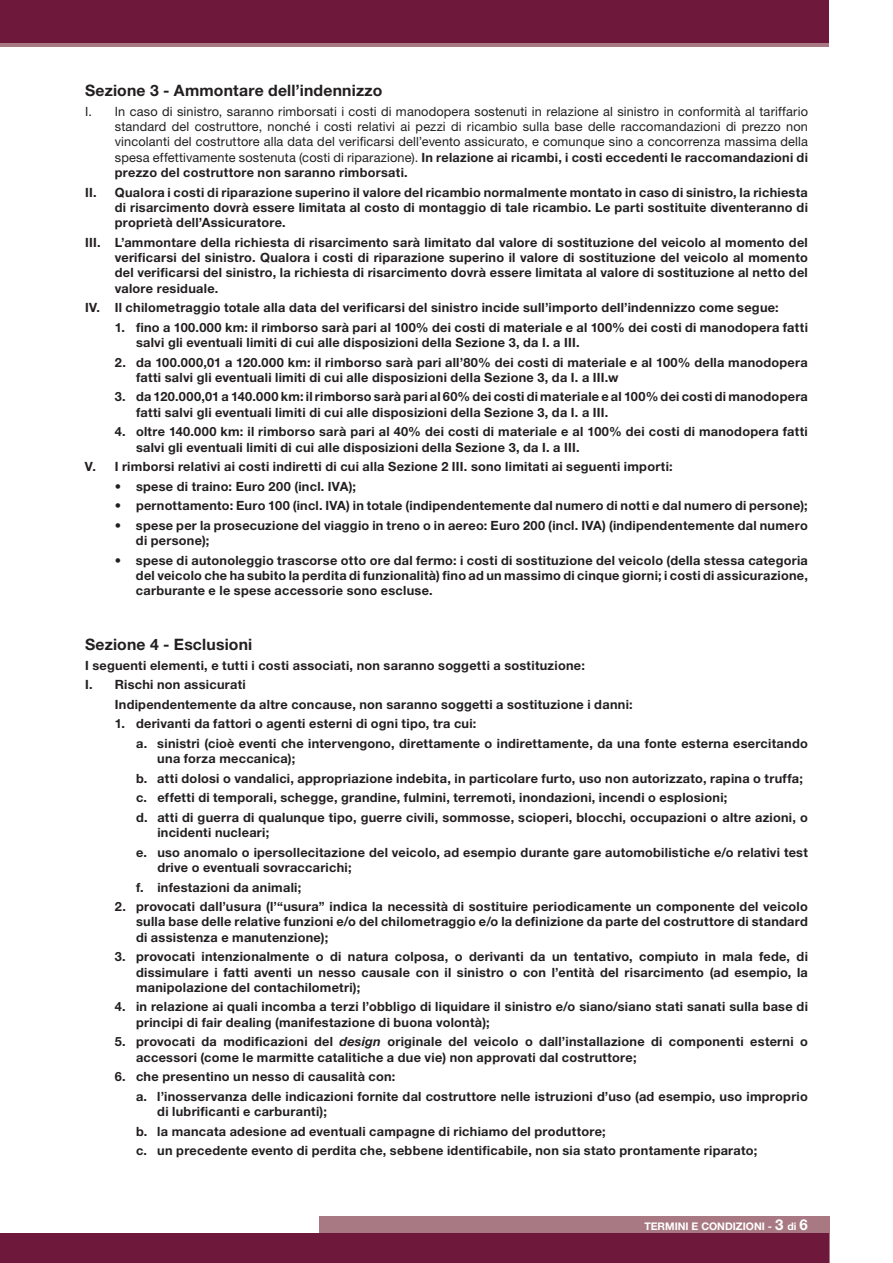
<style>
.page{position:relative;width:893px;height:1263px;background:#fff}
.page>*{position:absolute;margin:0;border:0;box-sizing:border-box;transform-origin:0 0}
.t1{font:700 15.75px "Helvetica Neue LT Std";letter-spacing:.015em;color:#231f20}
.t2{font:700 12.75px/15.3px "Helvetica Neue LT Std";letter-spacing:.02em;color:#231f20}
.t3{font:12.75px/15.3px "Helvetica Neue LT Std";letter-spacing:.01em;color:#231f20;text-align:justify}
.t4{font:700 10.5px "Helvetica Neue LT Std";color:#fff}
.s1{font-weight:700}
.s2{font-style:italic}
.s3{font-size:15px}
</style>
<div class="page">
<div style="left:0;top:0;width:829px;height:47px;background:#a87982"></div>
<div style="left:319px;top:1216px;width:510px;height:47px;background:#a87982"></div>
<div style="left:0;top:0;width:829px;height:43px;background:#6e193b"></div>
<div style="left:0;top:1233px;width:829px;height:30px;background:#6e193b"></div>
<p class="t1" style="left:85px;top:81px;width:299px">Sezione 3 - Ammontare dell’indennizzo</p>
<p class="t3" style="left:115px;top:103px;width:695px;text-indent:-30px">I. In caso di sinistro, saranno rimborsati i costi di manodopera sostenuti in relazione al sinistro in conformità al tariffario standard del costruttore, nonché i costi relativi ai pezzi di ricambio sulla base delle raccomandazioni di prezzo non vincolanti del costruttore alla data del verificarsi dell’evento assicurato, e comunque sino a concorrenza massima della spesa effettivamente sostenuta (costi di riparazione). <span class="s1">In relazione ai ricambi, i costi eccedenti le raccomandazioni di prezzo del costruttore non saranno rimborsati.</span></p>
<p class="t2" style="left:115px;top:184px;width:695px;text-align:justify;text-indent:-30px">II. Qualora i costi di riparazione superino il valore del ricambio normalmente montato in caso di sinistro, la richiesta di risarcimento dovrà essere limitata al costo di montaggio di tale ricambio. Le parti sostituite diventeranno di proprietà dell’Assicuratore.</p>
<p class="t2" style="left:115px;top:234px;width:695px;text-align:justify;text-indent:-30px">III. L’ammontare della richiesta di risarcimento sarà limitato dal valore di sostituzione del veicolo al momento del verificarsi del sinistro. Qualora i costi di riparazione superino il valore di sostituzione del veicolo al momento del verificarsi del sinistro, la richiesta di risarcimento dovrà essere limitata al valore di sostituzione al netto del valore residuale.</p>
<p class="t2" style="left:85px;top:300px;width:695px">IV. Il chilometraggio totale alla data del verificarsi del sinistro incide sull’importo dell’indennizzo come segue:</p>
<p class="t2" style="left:136px;top:319px;width:673px;text-indent:-21px">1. fino a 100.000 km: il rimborso sarà pari al 100% dei costi di materiale e al 100% dei costi di manodopera fatti salvi gli eventuali limiti di cui alle disposizioni della Sezione 3, da I. a III.</p>
<p class="t2" style="left:136px;top:354px;width:673px;text-indent:-21px">2. da 100.000,01 a 120.000 km: il rimborso sarà pari all’80% dei costi di materiale e al 100% della manodopera fatti salvi gli eventuali limiti di cui alle disposizioni della Sezione 3, da I. a III.w</p>
<p class="t2" style="left:136px;top:389px;width:673px;text-indent:-21px">3. da 120.000,01 a 140.000 km: il rimborso sarà pari al 60% dei costi di materiale e al 100% dei costi di manodopera fatti salvi gli eventuali limiti di cui alle disposizioni della Sezione 3, da I. a III.</p>
<p class="t2" style="left:136px;top:424px;width:673px;text-indent:-21px">4. oltre 140.000 km: il rimborso sarà pari al 40% dei costi di materiale e al 100% dei costi di manodopera fatti salvi gli eventuali limiti di cui alle disposizioni della Sezione 3, da I. a III.</p>
<p class="t2" style="left:85px;top:459px;width:589px">V. I rimborsi relativi ai costi indiretti di cui alla Sezione 2 III. sono limitati ai seguenti importi:</p>
<p class="t2" style="left:115px;top:478px;width:243px">• spese di traino: Euro 200 (incl. IVA);</p>
<p class="t2" style="left:115px;top:498px;width:695px">• pernottamento: Euro 100 (incl. IVA) in totale (indipendentemente dal numero di notti e dal numero di persone);</p>
<p class="t2" style="left:136px;top:517px;width:673px;text-indent:-21px">• spese per la prosecuzione del viaggio in treno o in aereo: Euro 200 (incl. IVA) (indipendentemente dal numero di persone);</p>
<p class="t2" style="left:136px;top:552px;width:673px;text-align:justify;text-indent:-21px">• spese di autonoleggio trascorse otto ore dal fermo: i costi di sostituzione del veicolo (della stessa categoria del veicolo che ha subito la perdita di funzionalità) fino ad un massimo di cinque giorni; i costi di assicurazione, carburante e le spese accessorie sono escluse.</p>
<p class="t1" style="left:85px;top:635px;width:169px">Sezione 4 - Esclusioni</p>
<p class="t2" style="left:85px;top:655px;width:501px;line-height:19.5px">I seguenti elementi, e tutti i costi associati, non saranno soggetti a sostituzione:<br>I. Rischi non assicurati</p>
<p class="t2" style="left:115px;top:696px;width:519px">Indipendentemente da altre concause, non saranno soggetti a sostituzione i danni:</p>
<p class="t2" style="left:136px;top:714px;width:673px;line-height:19.5px;text-indent:-21px">1. derivanti da fattori o agenti esterni di ogni tipo, tra cui:<br>a. sinistri (cioè eventi che intervengono, direttamente o indirettamente, da una fonte esterna esercitando</p>
<p class="t2" style="left:136px;top:749px;width:673px;line-height:19.5px;text-indent:21px">una forza meccanica);<br>b. atti dolosi o vandalici, appropriazione indebita, in particolare furto, uso non autorizzato, rapina o truffa; c. effetti di temporali, schegge, grandine, fulmini, terremoti, inondazioni, incendi o esplosioni;<br>d. atti di guerra di qualunque tipo, guerre civili, sommosse, scioperi, blocchi, occupazioni o altre azioni, o</p>
<p class="t2" style="left:136px;top:822px;width:673px;line-height:19.5px;text-indent:21px">incidenti nucleari;<br>e. uso anomalo o ipersollecitazione del veicolo, ad esempio durante gare automobilistiche e/o relativi test</p>
<p class="t2" style="left:136px;top:857px;width:217px;line-height:19.5px;text-indent:21px">drive o eventuali sovraccarichi; f. infestazioni da animali;</p>
<p class="t2" style="left:136px;top:899px;width:673px;text-align:justify;text-indent:-21px">2. provocati dall’usura (l’“usura” indica la necessità di sostituire periodicamente un componente del veicolo sulla base delle relative funzioni e/o del chilometraggio e/o la definizione da parte del costruttore di standard di assistenza e manutenzione);</p>
<p class="t2" style="left:136px;top:949px;width:673px;text-align:justify;text-indent:-21px">3. provocati intenzionalmente o di natura colposa, o derivanti da un tentativo, compiuto in mala fede, di dissimulare i fatti aventi un nesso causale con il sinistro o con l’entità del risarcimento (ad esempio, la manipolazione del contachilometri);</p>
<p class="t2" style="left:136px;top:999px;width:673px;text-indent:-21px">4. in relazione ai quali incomba a terzi l’obbligo di liquidare il sinistro e/o siano/siano stati sanati sulla base di principi di fair dealing (manifestazione di buona volontà);</p>
<p class="t2" style="left:136px;top:1034px;width:673px;text-indent:-21px">5. provocati da modificazioni del <span class="s2">design</span> originale del veicolo o dall’installazione di componenti esterni o accessori (come le marmitte catalitiche a due vie) non approvati dal costruttore;</p>
<p class="t2" style="left:136px;top:1066px;width:673px;line-height:19.5px;text-indent:-21px">6. che presentino un nesso di causalità con:<br>a. l’inosservanza delle indicazioni fornite dal costruttore nelle istruzioni d’uso (ad esempio, uso improprio</p>
<p class="t2" style="left:136px;top:1101px;width:623px;line-height:19.5px;text-indent:21px">di lubrificanti e carburanti);<br>b. la mancata adesione ad eventuali campagne di richiamo del produttore;<br>c. un precedente evento di perdita che, sebbene identificabile, non sia stato prontamente riparato;</p>
<p class="t4" style="left:644px;top:1220px;width:165px">TERMINI E CONDIZIONI - <span class="s3">3</span> di <span class="s3">6</span></p>
</div>
